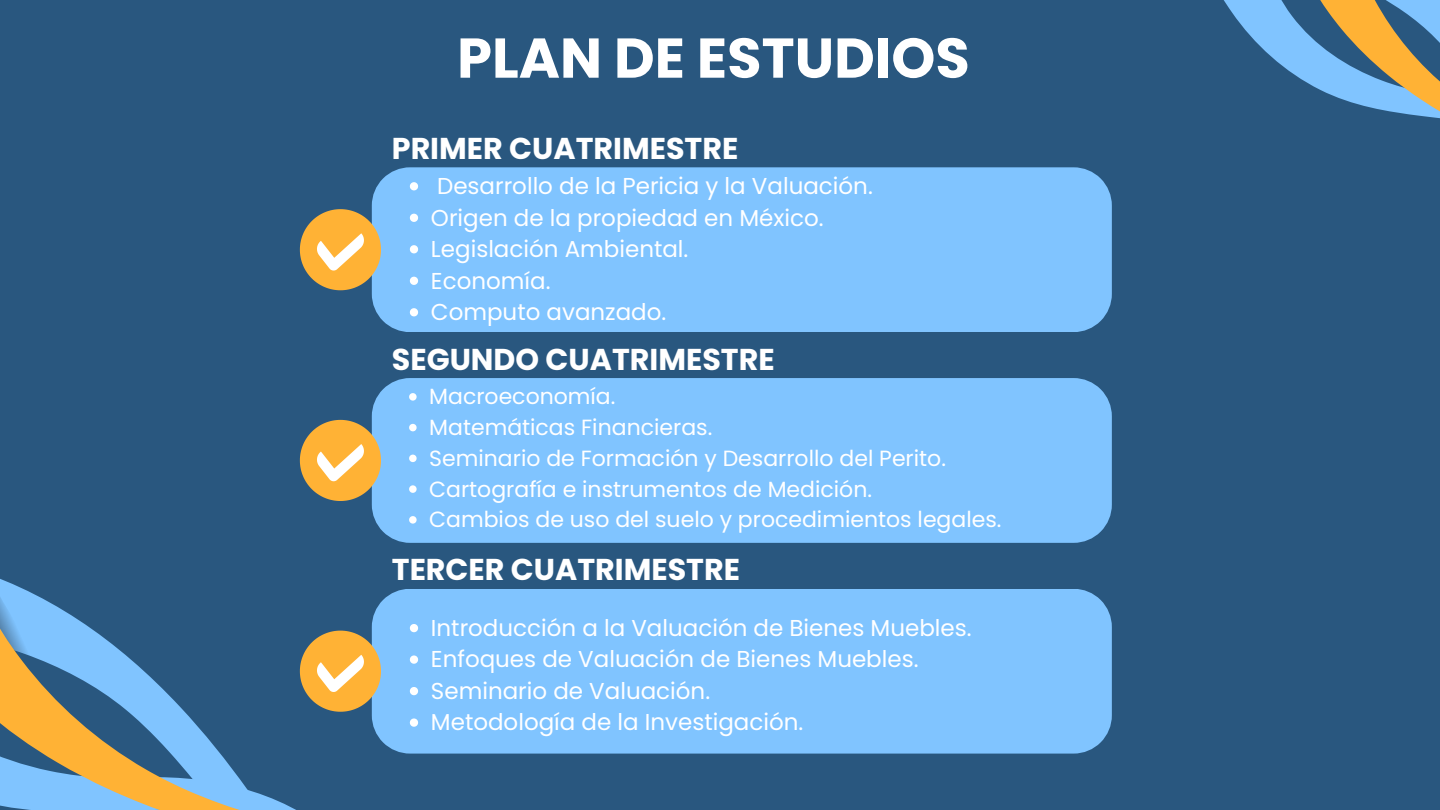
<style>
.page{position:relative;width:1440px;height:810px;background:#29577f}
.page>*{position:absolute;margin:0;border:0;box-sizing:border-box;transform-origin:0 0}
.t1{font:700 56px "Poppins";color:#fff}
.t2{font:700 30.1px "Poppins";color:#fff}
.t3{font:23px/31.5px "Poppins";color:#fff}
.t4{font:22px/30.8px "Poppins";color:#fff}
</style>
<div class="page">
<svg style="left:1234px;top:0;width:206px;height:119px"></svg>
<svg style="left:1326px;top:0;width:86px;height:7px"></svg>
<svg style="left:0;top:458px;width:372px;height:352px"></svg>
<svg style="left:0;top:564px;width:69px;height:103px"></svg>
<div style="left:372px;top:167px;width:740px;height:165px;background:#80c4ff"></div>
<svg style="left:300px;top:209px;width:81px;height:81px;background:#d7ad61"></svg>
<div style="left:372px;top:378px;width:740px;height:165px;background:#80c4ff"></div>
<svg style="left:300px;top:420px;width:81px;height:81px;background:#d7ad61"></svg>
<div style="left:372px;top:589px;width:740px;height:165px;background:#80c4ff"></div>
<svg style="left:300px;top:631px;width:81px;height:81px;background:#d7ad61"></svg>
<svg style="left:410px;top:182px;width:8px;height:8px"></svg>
<svg style="left:410px;top:214px;width:8px;height:8px"></svg>
<svg style="left:410px;top:245px;width:8px;height:8px"></svg>
<svg style="left:410px;top:277px;width:8px;height:8px"></svg>
<svg style="left:410px;top:308px;width:8px;height:8px"></svg>
<svg style="left:409px;top:393px;width:8px;height:8px"></svg>
<svg style="left:409px;top:424px;width:8px;height:7px"></svg>
<svg style="left:409px;top:455px;width:8px;height:7px"></svg>
<svg style="left:409px;top:485px;width:8px;height:8px"></svg>
<svg style="left:409px;top:516px;width:8px;height:8px"></svg>
<svg style="left:410px;top:624px;width:8px;height:8px"></svg>
<svg style="left:410px;top:655px;width:8px;height:9px"></svg>
<svg style="left:410px;top:687px;width:8px;height:8px"></svg>
<svg style="left:410px;top:718px;width:8px;height:9px"></svg>
<h1 class="t1" style="left:457px;top:19px;width:514px">PLAN DE ESTUDIOS</h1>
<h2 class="t2" style="left:392px;top:127px;width:348px">PRIMER CUATRIMESTRE</h2>
<p class="t3" style="left:431px;top:170px;width:443px">Desarrollo de la Pericia y la Valuación.<br>Origen de la propiedad en México.<br>Legislación Ambiental.<br>Economía.<br>Computo avanzado.</p>
<h2 class="t2" style="left:392px;top:338px;width:384px">SEGUNDO CUATRIMESTRE</h2>
<p class="t4" style="left:429px;top:381px;width:574px">Macroeconomía.<br>Matemáticas Financieras.<br>Seminario de Formación y Desarrollo del Perito.<br>Cartografía e instrumentos de Medición.<br>Cambios de uso del suelo y procedimientos legales.</p>
<h2 class="t2" style="left:392px;top:549px;width:350px">TERCER CUATRIMESTRE</h2>
<p class="t3" style="left:431px;top:612px;width:542px">Introducción a la Valuación de Bienes Muebles.<br>Enfoques de Valuación de Bienes Muebles.<br>Seminario de Valuación.<br>Metodología de la Investigación.</p>
</div>
